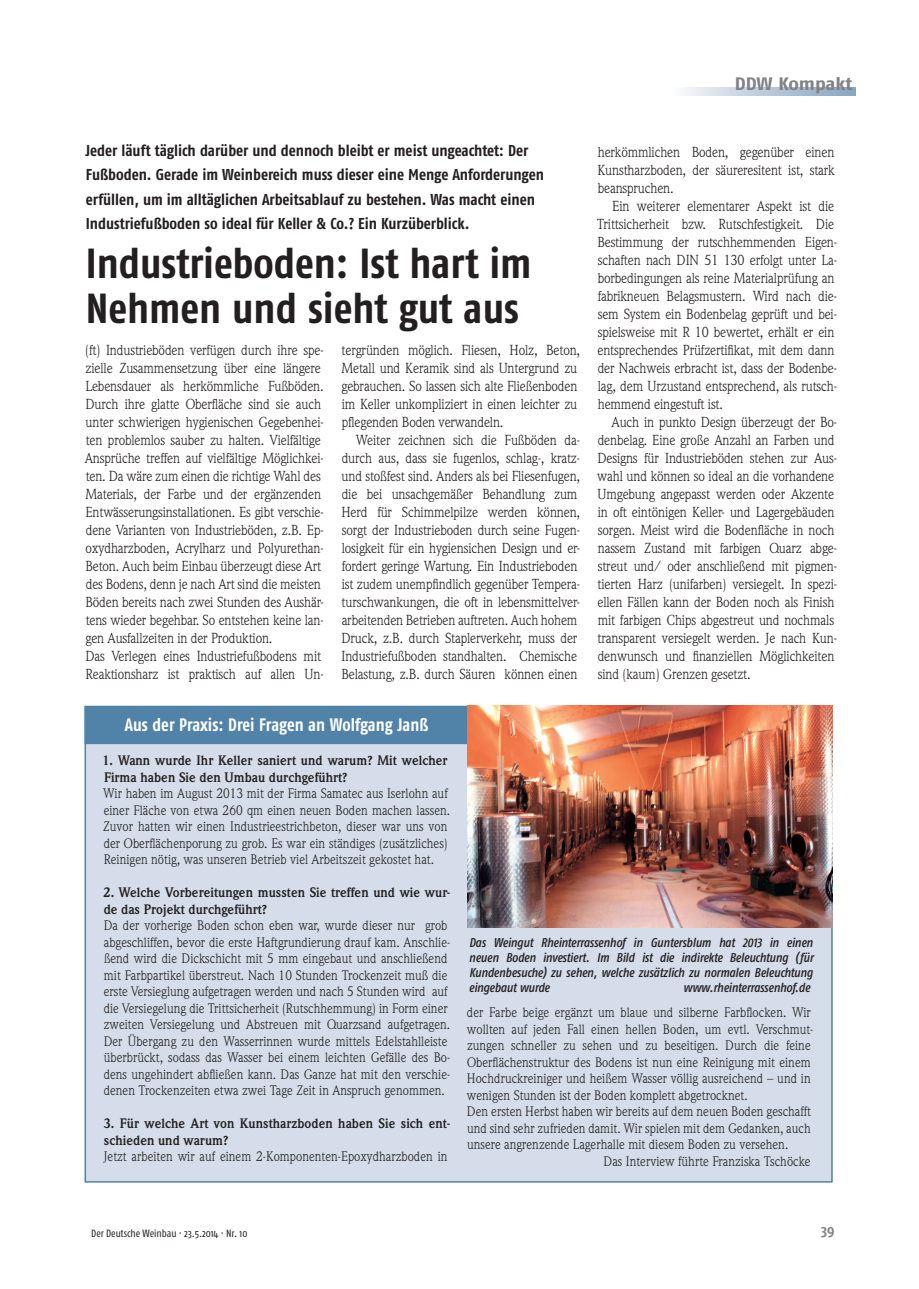
<style>
.page{position:relative;width:919px;height:1289px;background:#fff}
.page>*{position:absolute;margin:0;border:0;box-sizing:border-box;transform-origin:0 0}
.Praxiasnah_Head{font:700 condensed 42px/45px "Fago OT";color:#231f20}
.Kasten_Head_1-2_splt{font:700 condensed 18px "Fago OT";color:#fff;scale:.95 1}
.t1{font:700 condensed 18px "Fago OT";color:#808285;scale:1.2 1}
.Praxisnah_Vorspann{font:700 condensed 15.75px/24px "Fago OT";color:#231f20}
.Pagina_Seite{font:700 condensed 15px "Fago OT";color:#808285}
.Praxisnah_FL{font:14.25px/18px "Weidemann Std";letter-spacing:-.01em;color:#231f20;scale:.95 1}
.Kasten_FL{font:13.5px/16.5px "Weidemann Std";letter-spacing:.005em;color:#231f20;scale:.95 1}
.Kasten_FL-2{font:700 13.5px/16.5px "Weidemann Std";letter-spacing:.005em;color:#231f20;scale:.95 1}
.BU{font:italic 500 condensed 12.75px/15px "Fago OT";letter-spacing:-.015em;color:#231f20;text-align:justify}
.Pagina_www{font:condensed 10.5px "Fago OT";color:#231f20}
</style>
<div class="page">
<svg style="left:684px;top:87px;width:171px;height:9px;background:#bacadb"></svg>
<div style="left:84px;top:705px;width:748px;height:477px;background:#d4dde9;border:2px solid #5182a8"></div>
<div style="left:85px;top:706px;width:746px;height:37px;background:#5182a8"></div>
<div style="left:84px;top:705px;width:748px;height:39px;border:2px solid #5182a8"></div>
<img style="left:467px;top:705px;width:365px;height:222px">
<p class="t1" style="left:734px;top:73px;width:99px">DDW Kompakt</p>
<p class="Praxisnah_Vorspann" style="left:85px;top:139px;width:460px">Jeder läuft täglich darüber und dennoch bleibt er meist ungeachtet: Der Fußboden. Gerade im Weinbereich muss dieser eine Menge Anforderungen erfüllen, um im alltäglichen Arbeitsablauf zu bestehen. Was macht einen Industriefußboden so ideal für Keller &amp; Co.? Ein Kurzüberblick.</p>
<p class="Praxiasnah_Head" style="left:86px;top:240px;width:447px">Industrieboden: Ist hart im<br>Nehmen und sieht gut aus</p>
<p class="Praxisnah_FL" style="left:85px;top:340px;width:253px">(ft) Industrieböden verfügen durch ihre spe&shy;zielle Zusammensetzung über eine längere Lebensdauer als herkömmliche Fußböden.<br>Durch ihre glatte Oberfläche sind sie auch unter schwierigen hygienischen Gegebenhei&shy;ten problemlos sauber zu halten. Vielfältige Ansprüche treffen auf vielfältige Möglichkei&shy;ten. Da wäre zum einen die richtige Wahl des Materials, der Farbe und der ergänzenden Entwässerungsinstallationen. Es gibt verschie&shy;dene Varianten von Industrieböden, z.B. Ep&shy;oxydharzboden, Acrylharz und Polyurethan-Beton. Auch beim Einbau überzeugt diese Art des Bodens, denn je nach Art sind die meisten Böden bereits nach zwei Stunden des Aushär&shy;tens wieder begehbar. So entstehen keine lan&shy;gen Ausfallzeiten in der Produktion.</p>
<p class="Praxisnah_FL" style="left:85px;top:646px;width:252px">Das Verlegen eines Industriefußbodens mit<br>Reaktionsharz ist praktisch auf allen Un-</p>
<p class="Praxisnah_FL" style="left:341px;top:340px;width:253px">tergründen möglich. Fliesen, Holz, Beton, Metall und Keramik sind als Untergrund zu gebrauchen. So lassen sich alte Fließenboden im Keller unkompliziert in einen leichter zu pflegenden Boden verwandeln.</p>
<p class="Praxisnah_FL" style="left:341px;top:430px;width:253px;text-indent:14px">Weiter zeichnen sich die Fußböden da&shy;durch aus, dass sie fugenlos, schlag-, kratz&shy;und stoßfest sind. Anders als bei Fliesenfugen, die bei unsachgemäßer Behandlung zum Herd für Schimmelpilze werden können, sorgt der Industrieboden durch seine Fugen&shy;losigkeit für ein hygiensichen Design und er&shy;fordert geringe Wartung. Ein Industrieboden ist zudem unempfindlich gegenüber Tempera&shy;turschwankungen, die oft in lebensmittelver&shy;arbeitenden Betrieben auftreten. Auch hohem Druck, z.B. durch Staplerverkehr, muss der Industriefußboden standhalten. Chemische Belastung, z.B. durch Säuren können einen</p>
<p class="Praxisnah_FL" style="left:597px;top:142px;width:251px;text-align:justify">herkömmlichen Boden, gegenüber einen Kunstharzboden, der säureresitent ist, stark beanspruchen.</p>
<p class="Praxisnah_FL" style="left:597px;top:196px;width:254px;text-indent:15px">Ein weiterer elementarer Aspekt ist die Trittsicherheit bzw. Rutschfestigkeit. Die Bestimmung der rutschhemmenden Eigen&shy;schaften nach DIN 51 130 erfolgt unter La&shy;borbedingungen als reine Materialprüfung an fabrikneuen Belagsmustern. Wird nach die&shy;sem System ein Bodenbelag geprüft und bei&shy;spielsweise mit R 10 bewertet, erhält er ein entsprechendes Prüfzertifikat, mit dem dann der Nachweis erbracht ist, dass der Bodenbe&shy;lag, dem Urzustand entsprechend, als rutsch&shy;hemmend eingestuft ist.</p>
<p class="Praxisnah_FL" style="left:597px;top:412px;width:254px;text-indent:14px">Auch in punkto Design überzeugt der Bo&shy;denbelag. Eine große Anzahl an Farben und Designs für Industrieböden stehen zur Aus&shy;wahl und können so ideal an die vorhandene Umgebung angepasst werden oder Akzente in oft eintönigen Keller- und Lagergebäuden sorgen. Meist wird die Bodenfläche in noch nassem Zustand mit farbigen Quarz abge&shy;streut und/ oder anschließend mit pigmen&shy;tierten Harz (unifarben) versiegelt. In spezi&shy;ellen Fällen kann der Boden noch als Finish mit farbigen Chips abgestreut und nochmals transparent versiegelt werden. Je nach Kun&shy;denwunsch und finanziellen Möglichkeiten sind (kaum) Grenzen gesetzt.</p>
<p class="Kasten_Head_1-2_splt" style="left:125px;top:713px;width:321px">Aus der Praxis: Drei Fragen an Wolfgang Janß</p>
<p class="Kasten_FL-2" style="left:102px;top:752px;width:365px">1. Wann wurde Ihr Keller saniert und warum? Mit welcher<br>Firma haben Sie den Umbau durchgeführt?</p>
<p class="Kasten_FL" style="left:103px;top:785px;width:367px">Wir haben im August 2013 mit der Firma Samatec aus Iserlohn auf einer Fläche von etwa 260 qm einen neuen Boden machen lassen.<br>Zuvor hatten wir einen Industrieestrichbeton, dieser war uns von der Oberflächenporung zu grob. Es war ein ständiges (zusätzliches)<br>Reinigen nötig, was unseren Betrieb viel Arbeitszeit gekostet hat.</p>
<p class="Kasten_FL-2" style="left:103px;top:884px;width:367px">2. Welche Vorbereitungen mussten Sie treffen und wie wur&shy;de das Projekt durchgeführt?</p>
<p class="Kasten_FL" style="left:104px;top:917px;width:366px">Da der vorherige Boden schon eben war, wurde dieser nur grob abgeschliffen, bevor die erste Haftgrundierung drauf kam. Anschlie&shy;ßend wird die Dickschicht mit 5 mm eingebaut und anschließend mit Farbpartikel überstreut. Nach 10 Stunden Trockenzeit muß die erste Versieglung aufgetragen werden und nach 5 Stunden wird auf die Versiegelung die Trittsicherheit (Rutschhemmung) in Form einer zweiten Versiegelung und Abstreuen mit Quarzsand aufgetragen.<br>Der Übergang zu den Wasserrinnen wurde mittels Edelstahlleiste überbrückt, sodass das Wasser bei einem leichten Gefälle des Bo&shy;dens ungehindert abfließen kann. Das Ganze hat mit den verschie&shy;denen Trockenzeiten etwa zwei Tage Zeit in Anspruch genommen.</p>
<p class="Kasten_FL-2" style="left:104px;top:1115px;width:366px">3. Für welche Art von Kunstharzboden haben Sie sich ent&shy;schieden und warum?</p>
<p class="Kasten_FL" style="left:104px;top:1148px;width:363px">Jetzt arbeiten wir auf einem 2-Komponenten-Epoxydharzboden in</p>
<p class="BU" style="left:469px;top:934px;width:346px">Das Weingut Rheinterrassenhof in Guntersblum hat 2013 in einen neuen Boden investiert. Im Bild ist die indirekte Beleuchtung (für Kundenbesuche) zu sehen, welche zusätzlich zu normalen Beleuchtung eingebaut wurde</p>
<p class="BU" style="left:683px;top:979px;width:128px">www.rheinterrassenhof.de</p>
<p class="Kasten_FL" style="left:467px;top:1004px;width:366px">der Farbe beige ergänzt um blaue und silberne Farbflocken. Wir wollten auf jeden Fall einen hellen Boden, um evtl. Verschmut&shy;zungen schneller zu sehen und zu beseitigen. Durch die feine Oberflächenstruktur des Bodens ist nun eine Reinigung mit einem Hochdruckreiniger und heißem Wasser völlig ausreichend – und in wenigen Stunden ist der Boden komplett abgetrocknet.</p>
<p class="Kasten_FL" style="left:467px;top:1103px;width:363px;text-align:justify">Den ersten Herbst haben wir bereits auf dem neuen Boden geschafft und sind sehr zufrieden damit. Wir spielen mit dem Gedanken, auch unsere angrenzende Lagerhalle mit diesem Boden zu versehen.</p>
<p class="Kasten_FL" style="left:603px;top:1152px;width:219px">Das Interview führte Franziska Tschöcke</p>
<p class="Pagina_www" style="left:91px;top:1226px;width:158px">Der Deutsche Weinbau · 23.5.2014 · Nr. 10</p>
<p class="Pagina_Seite" style="left:821px;top:1222px;width:15px">39</p>
</div>
